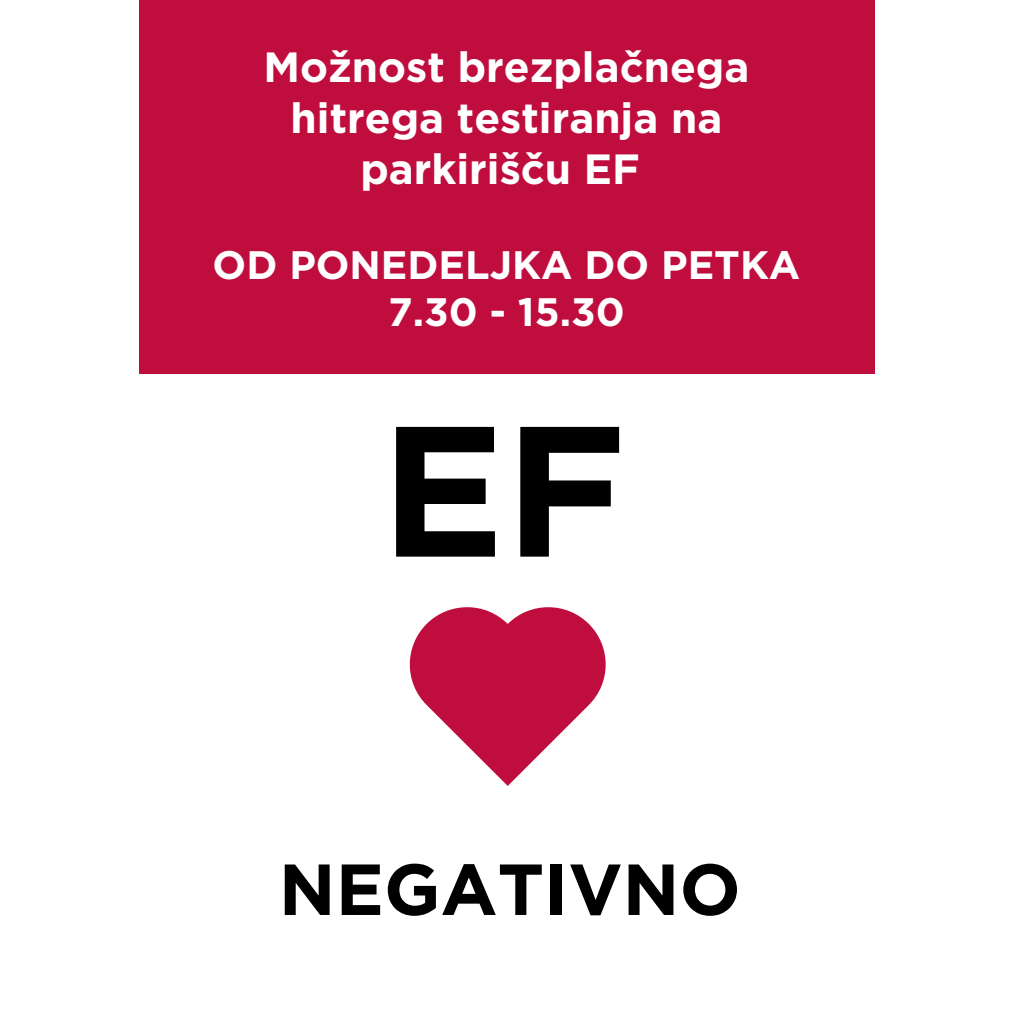
<style>
.page{position:relative;width:1013px;height:1013px;background:#fff}
.page>*{position:absolute;margin:0;border:0;box-sizing:border-box;transform-origin:0 0}
.t1{font:700 185.25px "Gotham";color:#000}
.t2{font:700 72.12px "Gotham";color:#000}
.t3{font:700 42.25px "Gotham";color:#fff}
.t4{font:700 39.62px "Gotham";color:#fff}
</style>
<div class="page">
<div style="left:139px;top:0;width:735px;height:374px;background:#bf0d3e"></div>
<svg style="left:409px;top:607px;width:197px;height:179px"></svg>
<p class="t3" style="left:263px;top:49px;width:487px">Možnost brezplačnega</p>
<p class="t3" style="left:291px;top:99px;width:433px">hitrega testiranja na</p>
<p class="t3" style="left:360px;top:150px;width:281px">parkirišču EF</p>
<p class="t4" style="left:213px;top:248px;width:589px">OD PONEDELJKA DO PETKA</p>
<p class="t4" style="left:388px;top:294px;width:238px">7.30 - 15.30</p>
<p class="t1" style="left:380px;top:408px;width:247px">EF</p>
<p class="t2" style="left:279px;top:857px;width:463px">NEGATIVNO</p>
</div>
